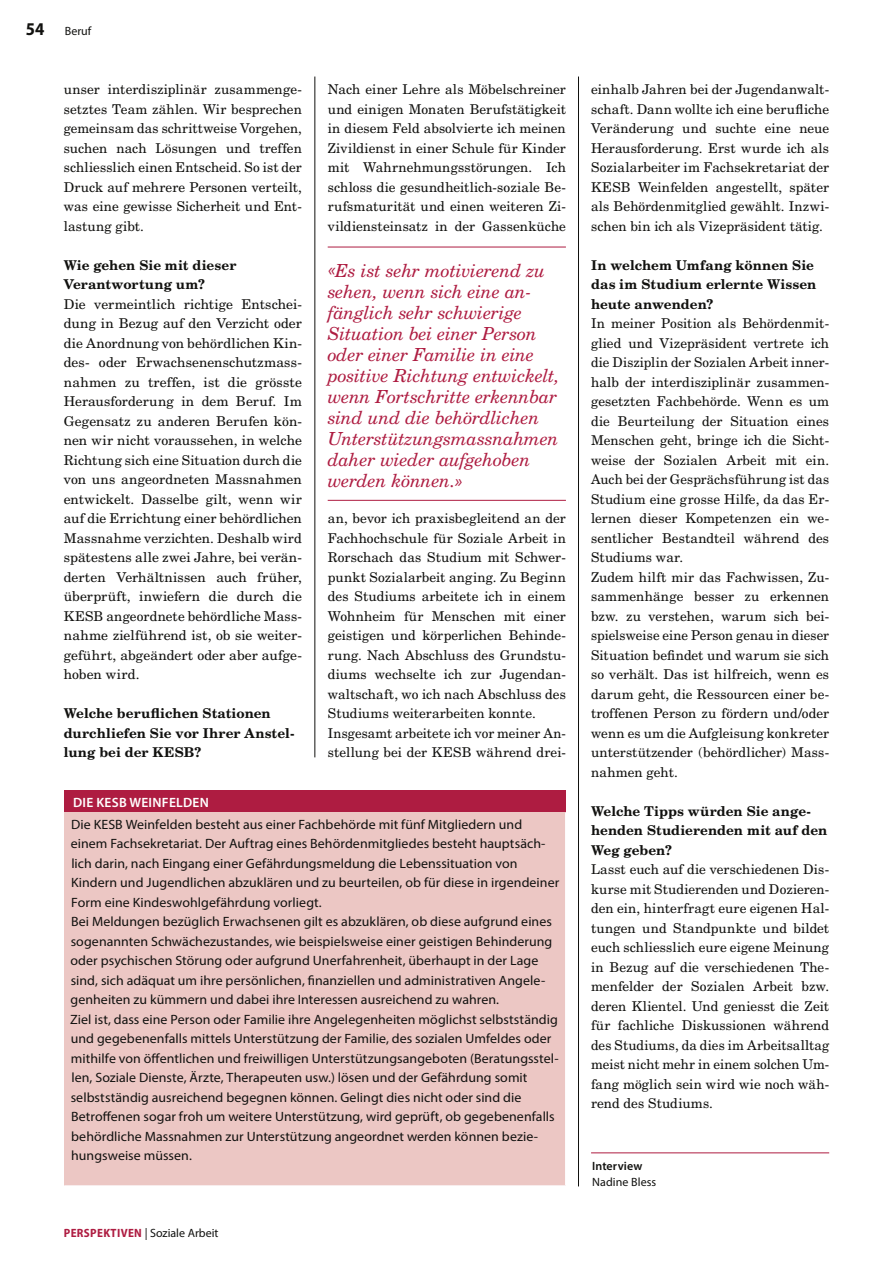
<style>
.page{position:relative;width:893px;height:1263px;background:#fff}
.page>*{position:absolute;margin:0;border:0;box-sizing:border-box;transform-origin:0 0}
.t1{font:italic 18px/21px "New Century Schlbk LT Std";letter-spacing:-.015em;color:#ae1c41}
.t2{font:700 semi-condensed 18px "Myriad Pro";color:#11110f}
.t3{font:13.5px/19.5px "New Century Schlbk LT Std";letter-spacing:.005em;color:#11110f;text-align:justify}
.t4{font:13.5px/19.5px "Myriad Pro";letter-spacing:.005em;color:#11110f}
.t5{font:700 13.5px/19.5px "New Century Schlbk LT Std";letter-spacing:.005em;color:#11110f}
.t6{font:600 13.5px "Myriad Pro";letter-spacing:.02em;color:#fff}
.t7{font:12px "Myriad Pro";color:#11110f}
.t8{font:600 12px "Myriad Pro";letter-spacing:.01em;color:#11110f}
.s1{font-family:"Myriad Pro"}
.s2{font-weight:700;font-stretch:semi-condensed;color:#ae1c41}
</style>
<div class="page">
<hr style="left:578px;top:77px;width:1px;height:1109px;background:#11110f">
<hr style="left:315px;top:77px;width:1px;height:680px;background:#11110f">
<hr style="left:591px;top:1152px;width:238px;height:1px;background:#ae1c41">
<div style="left:64px;top:790px;width:502px;height:23px;background:#ae1c41"></div>
<div style="left:64px;top:813px;width:502px;height:373px;background:#ecc7c4"></div>
<hr style="left:64px;top:1185px;width:502px;height:1px;background:#fff">
<hr style="left:565px;top:813px;width:1px;height:372px;background:#fff">
<hr style="left:328px;top:247px;width:238px;height:1px;background:#ae1c41">
<hr style="left:328px;top:500px;width:238px;height:1px;background:#ae1c41">
<h1 class="t2" style="left:26px;top:17px;width:20px">54</h1>
<p class="t7" style="left:65px;top:23px;width:28px">Beruf</p>
<p class="t3" style="left:64px;top:80px;width:240px">unser interdisziplinär zusammenge&shy;setztes Team zählen. Wir besprechen gemeinsam das schrittweise Vorgehen, suchen nach Lösungen und treffen schliesslich einen Entscheid. So ist der Druck auf mehrere Personen verteilt, was eine gewisse Sicherheit und Ent&shy;lastung gibt.</p>
<p class="t5" style="left:64px;top:255px;width:174px">Wie gehen Sie mit dieser<br>Verantwortung um?</p>
<p class="t3" style="left:64px;top:294px;width:240px">Die vermeintlich richtige Entschei&shy;dung in Bezug auf den Verzicht oder die Anordnung von behördlichen Kin&shy;des- oder Erwachsenenschutzmass&shy;nahmen zu treffen, ist die grösste Herausforderung in dem Beruf. Im Gegensatz zu anderen Berufen kön&shy;nen wir nicht voraussehen, in welche Richtung sich eine Situation durch die von uns angeordneten Massnahmen entwickelt. Dasselbe gilt, wenn wir auf die Errichtung einer behördlichen Massnahme verzichten. Deshalb wird spätestens alle zwei Jahre, bei verän&shy;derten Verhältnissen auch früher, überprüft, inwiefern die durch die KESB angeordnete behördliche Mass&shy;nahme zielführend ist, ob sie weiter&shy;geführt, abgeändert oder aber aufge&shy;hoben wird.</p>
<p class="t5" style="left:64px;top:704px;width:232px">Welche beruflichen Stationen durchliefen Sie vor Ihrer Anstel&shy;lung bei der KESB?</p>
<p class="t3" style="left:328px;top:80px;width:240px">Nach einer Lehre als Möbelschreiner und einigen Monaten Berufstätigkeit in diesem Feld absolvierte ich meinen Zivildienst in einer Schule für Kinder mit Wahrnehmungsstörungen. Ich schloss die gesundheitlich-soziale Be&shy;rufsmaturität und einen weiteren Zi&shy;vildiensteinsatz in der Gassenküche</p>
<p class="t1" style="left:328px;top:260px;width:233px"><span class="s1">«</span>Es ist sehr motivierend zu sehen, wenn sich eine an&shy;fänglich sehr schwierige<br>Situation bei einer Person oder einer Familie in eine positive Richtung entwickelt, wenn Fortschritte erkennbar sind und die behördlichen<br>Unterstützungsmassnahmen daher wieder aufgehoben werden können.<span class="s1">»</span></p>
<p class="t3" style="left:328px;top:509px;width:240px;text-align:left">an, bevor ich praxisbegleitend an der Fachhochschule für Soziale Arbeit in Rorschach das Studium mit Schwer&shy;punkt Sozialarbeit anging. Zu Beginn des Studiums arbeitete ich in einem Wohnheim für Menschen mit einer geistigen und körperlichen Behinde&shy;rung. Nach Abschluss des Grundstu&shy;diums wechselte ich zur Jugendan&shy;waltschaft, wo ich nach Abschluss des Studiums weiterarbeiten konnte.<br>Insgesamt arbeitete ich vor meiner An&shy;stellung bei der KESB während drei-</p>
<p class="t6" style="left:73px;top:793px;width:137px">DIE KESB WEINFELDEN</p>
<p class="t4" style="left:70px;top:814px;width:491px">Die KESB Weinfelden besteht aus einer Fachbehörde mit fünf Mitgliedern und einem Fachsekretariat. Der Auftrag eines Behördenmitgliedes besteht hauptsäch&shy;lich darin, nach Eingang einer Gefährdungsmeldung die Lebenssituation von Kindern und Jugendlichen abzuklären und zu beurteilen, ob für diese in irgendeiner Form eine Kindeswohlgefährdung vorliegt.<br>Bei Meldungen bezüglich Erwachsenen gilt es abzuklären, ob diese aufgrund eines sogenannten Schwächezustandes, wie beispielsweise einer geistigen Behinderung oder psychischen Störung oder aufgrund Unerfahrenheit, überhaupt in der Lage sind, sich adäquat um ihre persönlichen, finanziellen und administrativen Angele&shy;genheiten zu kümmern und dabei ihre Interessen ausreichend zu wahren.<br>Ziel ist, dass eine Person oder Familie ihre Angelegenheiten möglichst selbstständig und gegebenenfalls mittels Unterstützung der Familie, des sozialen Umfeldes oder mithilfe von öffentlichen und freiwilligen Unterstützungsangeboten (Beratungsstel&shy;len, Soziale Dienste, Ärzte, Therapeuten usw.) lösen und der Gefährdung somit selbstständig ausreichend begegnen können. Gelingt dies nicht oder sind die Betroffenen sogar froh um weitere Unterstützung, wird geprüft, ob gegebenenfalls behördliche Massnahmen zur Unterstützung angeordnet werden können bezie&shy;hungsweise müssen.</p>
<p class="t7" style="left:64px;top:1226px;width:156px"><span class="s2">PERSPEKTIVEN</span> | Soziale Arbeit</p>
<p class="t3" style="left:591px;top:80px;width:240px">einhalb Jahren bei der Jugendanwalt&shy;schaft. Dann wollte ich eine berufliche Veränderung und suchte eine neue Herausforderung. Erst wurde ich als Sozialarbeiter im Fachsekretariat der KESB Weinfelden angestellt, später als Behördenmitglied gewählt. Inzwi&shy;schen bin ich als Vizepräsident tätig.</p>
<p class="t5" style="left:591px;top:255px;width:227px">In welchem Umfang können Sie das im Studium erlernte Wissen heute anwenden?</p>
<p class="t3" style="left:591px;top:314px;width:240px;text-align:left">In meiner Position als Behördenmit&shy;glied und Vizepräsident vertrete ich die Disziplin der Sozialen Arbeit inner&shy;halb der interdisziplinär zusammen&shy;gesetzten Fachbehörde. Wenn es um die Beurteilung der Situation eines Menschen geht, bringe ich die Sicht&shy;weise der Sozialen Arbeit mit ein.<br>Auch bei der Gesprächsführung ist das Studium eine grosse Hilfe, da das Er&shy;lernen dieser Kompetenzen ein we&shy;sentlicher Bestandteil während des Studiums war.<br>Zudem hilft mir das Fachwissen, Zu&shy;sammenhänge besser zu erkennen bzw. zu verstehen, warum sich bei&shy;spielsweise eine Person genau in dieser Situation befindet und warum sie sich so verhält. Das ist hilfreich, wenn es darum geht, die Ressourcen einer be&shy;troffenen Person zu fördern und/oder wenn es um die Aufgleisung konkreter unterstützender (behördlicher) Mass&shy;nahmen geht.</p>
<p class="t5" style="left:591px;top:801px;width:238px">Welche Tipps würden Sie ange&shy;henden Studierenden mit auf den<br>Weg geben?</p>
<p class="t3" style="left:591px;top:860px;width:240px">Lasst euch auf die verschiedenen Dis&shy;kurse mit Studierenden und Dozieren&shy;den ein, hinterfragt eure eigenen Hal&shy;tungen und Standpunkte und bildet euch schliesslich eure eigene Meinung in Bezug auf die verschiedenen The&shy;menfelder der Sozialen Arbeit bzw. deren Klientel. Und geniesst die Zeit für fachliche Diskussionen während des Studiums, da dies im Arbeitsalltag meist nicht mehr in einem solchen Um&shy;fang möglich sein wird wie noch wäh&shy;rend des Studiums.</p>
<p class="t8" style="left:592px;top:1158px;width:52px">Interview</p>
<p class="t7" style="left:592px;top:1174px;width:66px">Nadine Bless</p>
</div>
